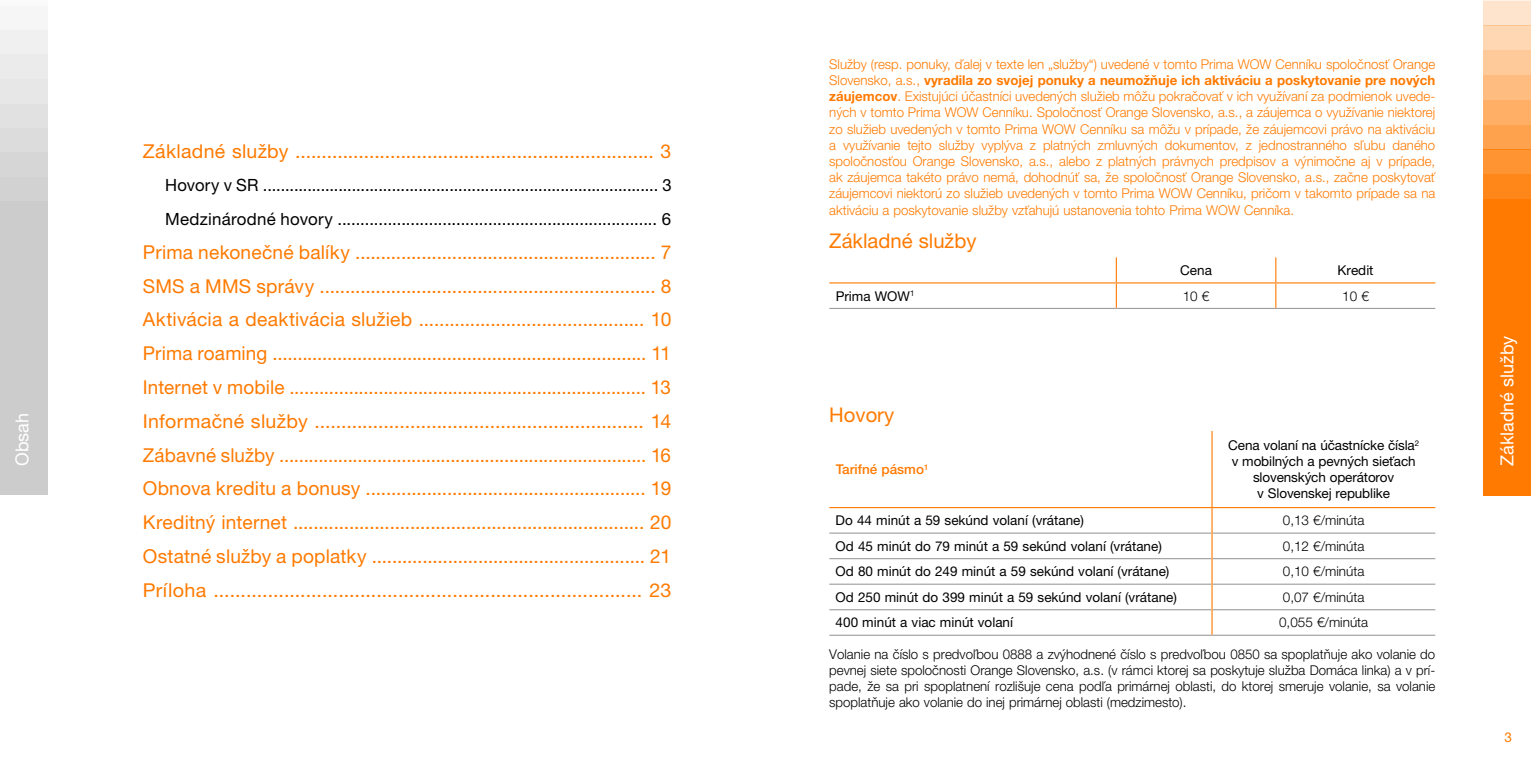
<style>
.page{position:relative;width:1531px;height:766px;background:#fff}
.page>*{position:absolute;margin:0;border:0;box-sizing:border-box;transform-origin:0 0}
.t1{font:20.25px "Helvetica Neue LT Pro";color:#ff7a00}
.t2{font:19.12px/33.8px "Helvetica Neue LT Pro";letter-spacing:.01em;color:#ff7a00;text-align:justify}
.t3{font:18px "Helvetica Neue LT Pro";color:#fff}
.t4{font:16.88px/33.8px "Helvetica Neue LT Pro";letter-spacing:.015em;color:#000}
.t5{font:300 13.5px/16.2px "Helvetica Neue LT Pro";color:#ff7a00;text-align:justify}
.t6{font:300 13.5px/16.2px "Helvetica Neue LT Pro";color:#000;text-align:justify}
.t7{font:13.5px/15.8px "Helvetica Neue LT Pro";color:#000;text-align:center}
.t8{font:500 13.5px "Helvetica Neue LT Pro";color:#ff7a00}
.t9{font:13.5px "Helvetica Neue LT Pro";color:#ff7a00}
.s1{font-weight:700}
</style>
<div class="page">
<div style="left:0;top:5px;width:47px;height:25px;background:#f6f6f6"></div>
<div style="left:0;top:128px;width:47px;height:24px;background:#dcdcdc"></div>
<div style="left:0;top:152px;width:47px;height:25px;background:#d6d6d6"></div>
<div style="left:0;top:177px;width:47px;height:24px;background:#d2d2d2"></div>
<div style="left:0;top:201px;width:47px;height:293px;background:#ccc"></div>
<div style="left:0;top:103px;width:47px;height:25px;background:#e1e1e1"></div>
<div style="left:0;top:79px;width:47px;height:24px;background:#e7e7e7"></div>
<div style="left:0;top:0;width:47px;height:5px;background:#fafafa"></div>
<div style="left:0;top:30px;width:47px;height:24px;background:#f0f0f0"></div>
<div style="left:0;top:54px;width:47px;height:25px;background:#ebebeb"></div>
<hr style="left:829px;top:282px;width:287px;height:1px;background:#ff7a00">
<hr style="left:1116px;top:282px;width:160px;height:1px;background:#ff7a00">
<hr style="left:1276px;top:282px;width:159px;height:1px;background:#ff7a00">
<svg style="left:1116px;top:257px;width:1px;height:51px"></svg>
<svg style="left:1275px;top:257px;width:1px;height:51px"></svg>
<hr style="left:829px;top:308px;width:287px;height:1px;background:#9d9d9c">
<hr style="left:1116px;top:308px;width:160px;height:1px;background:#9d9d9c">
<hr style="left:1276px;top:308px;width:159px;height:1px;background:#9d9d9c">
<div style="left:1484px;top:1px;width:47px;height:25px;background:#ffe4cd"></div>
<div style="left:1484px;top:125px;width:47px;height:24px;background:#ffa24d"></div>
<svg style="left:1484px;top:149px;width:47px;height:50px;background:#ff8d25"></svg>
<div style="left:1484px;top:199px;width:47px;height:296px;background:#ff7a00"></div>
<div style="left:1484px;top:100px;width:47px;height:25px;background:#ffaf66"></div>
<div style="left:1484px;top:75px;width:47px;height:25px;background:#ffbc80"></div>
<hr style="left:1484px;top:0;width:47px;height:1px;background:#ff7a00">
<svg style="left:1484px;top:26px;width:47px;height:49px;background:#ffd0a6"></svg>
<hr style="left:829px;top:507px;width:383px;height:1px;background:#ff7a00">
<hr style="left:1212px;top:507px;width:223px;height:1px;background:#ff7a00">
<hr style="left:829px;top:532px;width:382px;height:1px;background:#9d9d9c">
<hr style="left:829px;top:558px;width:382px;height:1px;background:#9d9d9c">
<hr style="left:829px;top:583px;width:382px;height:1px;background:#9d9d9c">
<hr style="left:829px;top:609px;width:382px;height:1px;background:#9d9d9c">
<hr style="left:829px;top:634px;width:383px;height:1px;background:#9d9d9c">
<hr style="left:1212px;top:532px;width:223px;height:1px;background:#9d9d9c">
<hr style="left:1212px;top:558px;width:223px;height:1px;background:#9d9d9c">
<hr style="left:1212px;top:583px;width:223px;height:1px;background:#9d9d9c">
<hr style="left:1212px;top:609px;width:223px;height:1px;background:#9d9d9c">
<hr style="left:1212px;top:634px;width:223px;height:1px;background:#9d9d9c">
<hr style="left:1211px;top:431px;width:1px;height:76px;background:#ff7a00">
<svg style="left:1211px;top:508px;width:1px;height:126px"></svg>
<p class="t3" style="left:11px;top:466px;width:55px;rotate:-90deg">Obsah</p>
<p class="t2" style="left:143px;top:133px;width:530px">Základné služby .................................................................... 3</p>
<p class="t4" style="left:165px;top:168px;width:508px">Hovory v SR ......................................................................................... 3<br>Medzinárodné hovory ...................................................................... 6</p>
<p class="t2" style="left:143px;top:235px;width:530px">Prima nekonečné balíky ........................................................... 7<br>SMS a MMS správy .................................................................. 8<br>Aktivácia a deaktivácia služieb ............................................ 10<br>Prima roaming ........................................................................... 11<br>Internet v mobile ........................................................................ 13<br>Informačné služby .............................................................. 14<br>Zábavné služby ........................................................................... 16<br>Obnova kreditu a bonusy ....................................................... 19<br>Kreditný internet ..................................................................... 20<br>Ostatné služby a poplatky ...................................................... 21<br>Príloha ............................................................................... 23</p>
<p class="t5" style="left:829px;top:55px;width:607px">Služby (resp. ponuky, ďalej v texte len „služby“) uvedené v tomto Prima WOW Cenníku spoločnosť Orange Slovensko, a.s., <span class="s1">vyradila zo svojej ponuky a neumožňuje ich aktiváciu a poskytovanie pre nových záujemcov</span>. Existujúci účastníci uvedených služieb môžu pokračovať v ich využívaní za podmienok uvede&shy;ných v tomto Prima WOW Cenníku. Spoločnosť Orange Slovensko, a.s., a záujemca o využívanie niektorej zo služieb uvedených v tomto Prima WOW Cenníku sa môžu v prípade, že záujemcovi právo na aktiváciu a využívanie tejto služby vyplýva z platných zmluvných dokumentov, z jednostranného sľubu daného spoločnosťou Orange Slovensko, a.s., alebo z platných právnych predpisov a výnimočne aj v prípade, ak záujemca takéto právo nemá, dohodnúť sa, že spoločnosť Orange Slovensko, a.s., začne poskytovať záujemcovi niektorú zo služieb uvedených v tomto Prima WOW Cenníku, pričom v takomto prípade sa na aktiváciu a poskytovanie služby vzťahujú ustanovenia tohto Prima WOW Cenníka.</p>
<p class="t1" style="left:829px;top:229px;width:149px">Základné služby</p>
<p class="t7" style="left:1180px;top:262px;width:33px">Cena</p>
<p class="t7" style="left:1337px;top:262px;width:38px">Kredit</p>
<p class="t7" style="left:836px;top:287px;width:80px">Prima WOW<sup>1</sup></p>
<p class="t6" style="left:1183px;top:287px;width:28px">10 €</p>
<p class="t6" style="left:1342px;top:287px;width:28px">10 €</p>
<p class="t1" style="left:829px;top:402px;width:66px">Hovory</p>
<p class="t8" style="left:836px;top:461px;width:94px">Tarifné pásmo<sup>1</sup></p>
<p class="t7" style="left:1228px;top:437px;width:192px">Cena volaní na účastnícke čísla<sup>2 </sup>v mobilných a pevných sieťach slovenských operátorov<br>v Slovenskej republike</p>
<p class="t7" style="left:836px;top:512px;width:250px">Do 44 minút a 59 sekúnd volaní (vrátane)</p>
<p class="t6" style="left:1283px;top:512px;width:83px">0,13 €/minúta</p>
<p class="t7" style="left:836px;top:537px;width:328px">Od 45 minút do 79 minút a 59 sekúnd volaní (vrátane)</p>
<p class="t6" style="left:1283px;top:537px;width:83px">0,12 €/minúta</p>
<p class="t7" style="left:836px;top:563px;width:335px">Od 80 minút do 249 minút a 59 sekúnd volaní (vrátane)</p>
<p class="t6" style="left:1283px;top:563px;width:83px">0,10 €/minúta</p>
<p class="t7" style="left:836px;top:588px;width:343px">Od 250 minút do 399 minút a 59 sekúnd volaní (vrátane)</p>
<p class="t6" style="left:1283px;top:588px;width:83px">0,07 €/minúta</p>
<p class="t7" style="left:836px;top:614px;width:179px">400 minút a viac minút volaní</p>
<p class="t6" style="left:1279px;top:614px;width:91px">0,055 €/minúta</p>
<p class="t6" style="left:829px;top:645px;width:607px">Volanie na číslo s predvoľbou 0888 a zvýhodnené číslo s predvoľbou 0850 sa spoplatňuje ako volanie do pevnej siete spoločnosti Orange Slovensko, a.s. (v rámci ktorej sa poskytuje služba Domáca linka) a v prí&shy;pade, že sa pri spoplatnení rozlišuje cena podľa primárnej oblasti, do ktorej smeruje volanie, sa volanie spoplatňuje ako volanie do inej primárnej oblasti (medzimesto).</p>
<p class="t3" style="left:1496px;top:466px;width:132px;rotate:-90deg">Základné služby</p>
<p class="t9" style="left:1504px;top:729px;width:9px">3</p>
</div>
